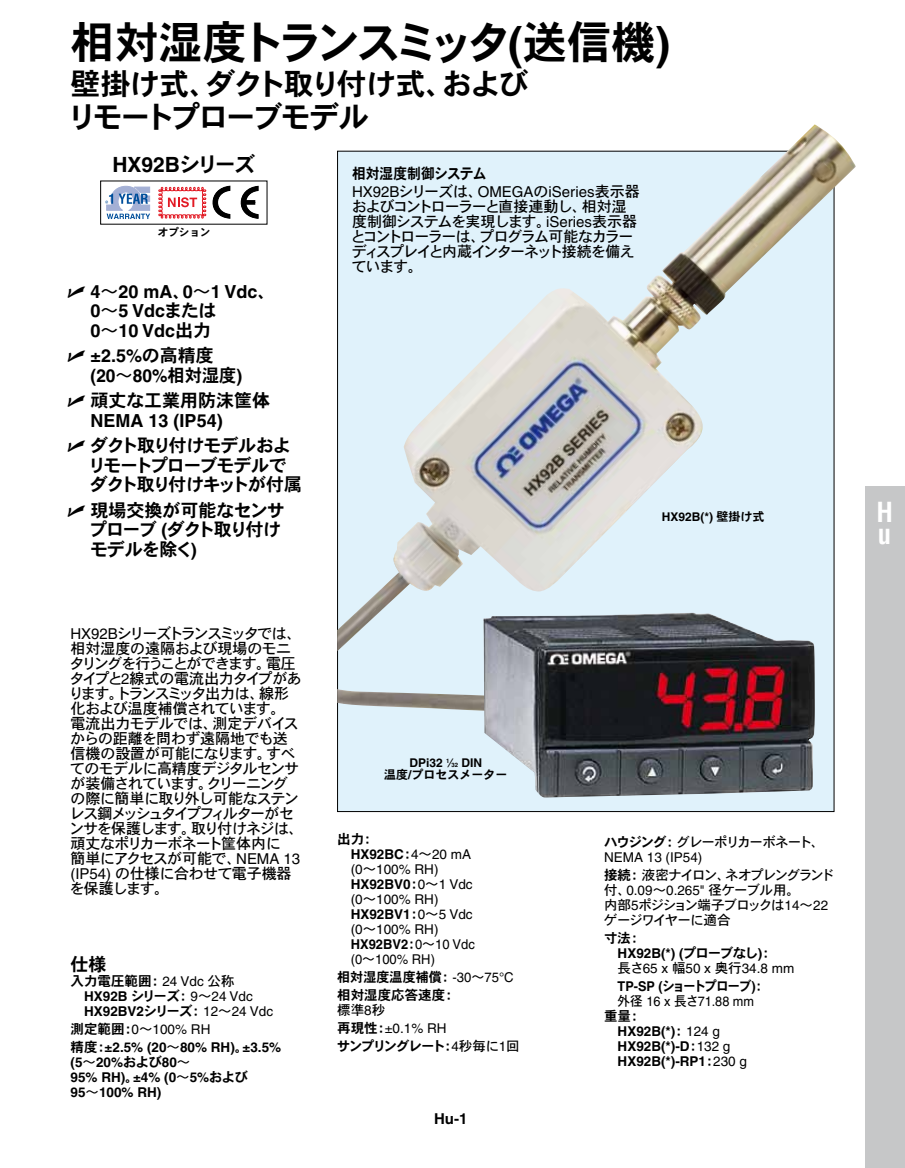
<style>
.page{position:relative;width:905px;height:1168px;background:#fff}
.page>*{position:absolute;margin:0;border:0;box-sizing:border-box;transform-origin:0 0}
.t1{font:45px "Heisei Kaku Go Std W7";letter-spacing:-.09em;color:#000}
.t2{font:30px/33px "Heisei Kaku Go Std W7";letter-spacing:-.065em;color:#000}
.t3{font:700 condensed 27px/22.5px "Helvetica";color:#fff}
.t4{font:700 21px "Helvetica";color:#000}
.t5{font:700 18px/19.5px "Helvetica";color:#000}
.t6{font:18px/19.5px "Heisei Kaku Go Std W7";letter-spacing:-.08em;color:#000}
.t7{font:18px/19.5px "Heisei Kaku Go Std W7";letter-spacing:-.06em;color:#000}
.t8{font:18px "Heisei Kaku Go Std W7";color:#000}
.t9{font:15px/15px "Heisei Kaku Go Std W5";letter-spacing:-.065em;color:#000}
.t10{font:15px "Helvetica";color:#000}
.t11{font:15px "Heisei Kaku Go Std W7";color:#000;scale:.92 1}
.t12{font:700 15px "Helvetica";color:#000}
.t13{font:13.5px/15px "Helvetica";color:#000}
.t14{font:700 13.5px/15px "Helvetica";color:#000}
.t15{font:13.5px/15px "Heisei Kaku Go Std W5";letter-spacing:-.08em;color:#000}
.t16{font:13.5px/18px "Heisei Kaku Go Std W7";color:#000}
.t17{font:13.5px "Heisei Kaku Go Std W7";letter-spacing:-.105em;color:#000}
.t18{font:13.5px "Heisei Kaku Go Std W7";letter-spacing:-.15em;color:#000;scale:.94 1}
.t19{font:13.5px "Helvetica";color:#000;scale:.94 1}
.t20{font:700 12px "Helvetica";color:#000}
.t21{font:12px "Heisei Kaku Go Std W7";color:#000}
.t22{font:10.5px "Heisei Kaku Go Std W7";color:#000}
.s1{font-family:"Helvetica";font-weight:700}
.s2{font-family:"Heisei Kaku Go Std W7";font-weight:400}
.s3{font-family:"Universal Newswith Comm Pi";font-weight:400}
.s4{font-family:"Heisei Kaku Go Std W5";font-weight:400}
.s5{font-family:"Universal Newswith Comm Pi"}
.s6{font-family:"Helvetica"}
.s7{font-family:"Heisei Kaku Go Std W5"}
.s8{font-weight:700}
.s9{font-family:"Heisei Kaku Go Std W7"}
.s10{font-weight:400}
.s11{font-size:6px}
</style>
<div class="page">
<div style="left:865px;top:486px;width:39px;height:682px;background:#c6c7c8"></div>
<div style="left:337px;top:151px;width:497px;height:660px;background:#e0f2fb"></div>
<svg style="left:228px;top:185px;width:31px;height:34px"></svg>
<svg style="left:158px;top:186px;width:100px;height:33px"></svg>
<div style="left:242px;top:200px;width:13px;height:5px;background:#000"></div>
<svg style="left:105px;top:186px;width:45px;height:33px"></svg>
<img style="left:337px;top:124px;width:519px;height:527px">
<img style="left:337px;top:689px;width:146px;height:22px">
<img style="left:483px;top:613px;width:331px;height:184px">
<h1 class="t1" style="left:71px;top:15px;width:601px">相対湿度トランスミッタ<span class="s1">(</span>送信機<span class="s1">)</span></h1>
<h2 class="t2" style="left:67px;top:68px;width:463px">壁掛け式、ダクト取り付け式、およびリモートプローブモデル</h2>
<h3 class="t4" style="left:112px;top:151px;width:145px">HX92B<span class="s2">シリーズ</span></h3>
<p class="t22" style="left:158px;top:226px;width:54px">オプション</p>
<p class="t5" style="left:91px;top:281px;width:186px;text-indent:-23px"><span class="s3">U</span> 4<span class="s4">～</span>20 mA<span class="s2">、</span>0<span class="s4">～</span>1 Vdc<span class="s2">、<br></span>0<span class="s4">～</span>5 Vdc<span class="s2">または<br></span>0<span class="s4">～</span>10 Vdc<span class="s2">出力</span></p>
<p class="t5" style="left:91px;top:346px;width:153px;text-indent:-23px"><span class="s3">U</span> ±2.5%<span class="s2">の高精度</span>(20<span class="s4">～</span>80%<span class="s2">相対湿度</span>)</p>
<p class="t8" style="left:68px;top:390px;width:204px"><span class="s5">U</span> 頑丈な工業用防沫筐体</p>
<p class="t5" style="left:91px;top:410px;width:134px">NEMA 13 (IP54)</p>
<p class="t6" style="left:88px;top:436px;width:215px;text-indent:-21px"><span class="s5">U</span> ダクト取り付けモデルおよリモートプローブモデルでダクト取り付けキットが付属</p>
<p class="t7" style="left:89px;top:501px;width:197px;text-indent:-22px"><span class="s5">U</span> 現場交換が可能なセンサプローブ <span class="s1">(</span>ダクト取り付けモデルを除く<span class="s1">)</span></p>
<p class="t9" style="left:69px;top:625px;width:236px"><span class="s6">HX92B</span>シリーズトランスミッタでは、相対湿度の遠隔および現場のモニタリングを行うことができます。電圧タイプと<span class="s6">2</span>線式の電流出力タイプがあります。トランスミッタ出力は、線形化および温度補償されています。<br>電流出力モデルでは、測定デバイスからの距離を問わず遠隔地でも送信機の設置が可能になります。すべてのモデルに高精度デジタルセンサが装備されています。クリーニングの際に簡単に取り外し可能なステンレス鋼メッシュタイプフィルターがセンサを保護します。取り付けネジは、頑丈なポリカーボネート筐体内に<br>簡単にアクセスが可能で、<span class="s6">NEMA 13 (IP54)</span> の仕様に合わせて電子機器を保護します。</p>
<p class="t7" style="left:71px;top:954px;width:37px">仕様</p>
<p class="t16" style="left:71px;top:972px;width:165px">入力電圧範囲：<span class="s6">24 Vdc</span> <span class="s7">公称</span></p>
<p class="t13" style="left:84px;top:988px;width:190px"><span class="s8">HX92B</span> <span class="s9">シリーズ：</span>9<span class="s7">～</span>24 Vdc<br><span class="s8">HX92BV2</span><span class="s9">シリーズ：</span>12<span class="s7">～</span>24 Vdc</p>
<p class="t14" style="left:71px;top:1019px;width:212px;line-height:18px"><span class="s2">測定範囲：</span><span class="s10">0</span><span class="s4">～</span><span class="s10">100% RH<br></span><span class="s2">精度：</span>±2.5% (20<span class="s4">～</span>80% RH)<span class="s2">。</span>±3.5%</p>
<p class="t14" style="left:71px;top:1054px;width:179px">(5<span class="s4">～</span>20%<span class="s2">および</span>80<span class="s4">～<br></span>95% RH)<span class="s2">。</span>±4% (0<span class="s4">～</span>5%<span class="s2">および<br></span>95<span class="s4">～</span>100% RH)</p>
<p class="t11" style="left:352px;top:164px;width:148px">相対湿度制御システム</p>
<p class="t10" style="left:352px;top:183px;width:289px">HX92B<span class="s7">シリーズは、</span>Omega<span class="s7">の</span>iSeries<span class="s7">表示器</span></p>
<p class="t9" style="left:351px;top:199px;width:288px">およびコントローラーと直接連動し、相対湿度制御システムを実現します。<span class="s6">iSeries</span>表示器とコントローラーは、プログラム可能なカラーディスプレイと内蔵インターネット接続を備えています。</p>
<p class="t20" style="left:409px;top:755px;width:74px">DPi32 <sup>1</sup>⁄<span class="s11">32</span> DIN</p>
<p class="t21" style="left:384px;top:767px;width:125px">温度<span class="s1">/</span>プロセスメーター</p>
<p class="t20" style="left:661px;top:509px;width:104px">HX92B(*) <span class="s2">壁掛け式</span></p>
<p class="t16" style="left:337px;top:830px;width:39px">出力：</p>
<p class="t13" style="left:350px;top:846px;width:126px"><span class="s8">HX92BC</span><span class="s9">：</span>4<span class="s7">～</span>20 mA (0<span class="s7">～</span>100% RH)<br><span class="s8">HX92BV0</span><span class="s9">：</span>0<span class="s7">～</span>1 Vdc (0<span class="s7">～</span>100% RH)<br><span class="s8">HX92BV1</span><span class="s9">：</span>0<span class="s7">～</span>5 Vdc (0<span class="s7">～</span>100% RH)<br><span class="s8">HX92BV2</span><span class="s9">：</span>0<span class="s7">～</span>10 Vdc (0<span class="s7">～</span>100% RH)</p>
<p class="t16" style="left:337px;top:968px;width:178px">相対湿度温度補償：<span class="s6">-30</span><span class="s7">～</span><span class="s6">75°C</span>相対湿度応答速度：</p>
<p class="t15" style="left:337px;top:1002px;width:50px">標準<span class="s6">8</span>秒</p>
<p class="t13" style="left:337px;top:1020px;width:111px"><span class="s9">再現性：</span>±0.1% RH</p>
<p class="t17" style="left:337px;top:1037px;width:184px">サンプリングレート：<span class="s6">4</span><span class="s7">秒毎に</span><span class="s6">1</span><span class="s7">回</span></p>
<p class="t12" style="left:434px;top:1109px;width:35px">Hu-1</p>
<p class="t15" style="left:604px;top:835px;width:222px"><span class="s9">ハウジング：</span>グレーポリカーボネート、</p>
<p class="t13" style="left:604px;top:850px;width:100px">NEMA 13 (IP54)</p>
<p class="t15" style="left:604px;top:868px;width:232px"><span class="s9">接続：</span>液密ナイロン、ネオプレングランド付、<span class="s6">0.09</span>～<span class="s6">0.265"</span> 径ケーブル用。<br>内部<span class="s6">5</span>ポジション端子ブロックは<span class="s6">14</span>～<span class="s6">22</span>ゲージワイヤーに適合</p>
<p class="t16" style="left:604px;top:929px;width:39px">寸法：</p>
<p class="t13" style="left:617px;top:946px;width:178px"><span class="s8">HX92B(*) (</span><span class="s9">プローブなし</span><span class="s8">)</span><span class="s9">：<br></span><span class="s7">長さ</span>65 x <span class="s7">幅</span>50 x <span class="s7">奥行</span>34.8 mm</p>
<p class="t18" style="left:617px;top:978px;width:158px"><span class="s1">TP-SP (</span>ショートプローブ<span class="s1">)</span>：</p>
<p class="t19" style="left:617px;top:993px;width:147px"><span class="s7">外径</span> 16 x <span class="s7">長さ</span>71.88 mm</p>
<p class="t16" style="left:604px;top:1007px;width:39px">重量：</p>
<p class="t14" style="left:617px;top:1023px;width:131px">HX92B(*)<span class="s2">：</span> <span class="s10">124 g<br></span>HX92B(*)-D<span class="s2">：</span><span class="s10">132 g<br></span>HX92B(*)-RP1<span class="s2">：</span><span class="s10">230 g</span></p>
<h3 class="t3" style="left:876px;top:500px;width:18px">H u</h3>
</div>
